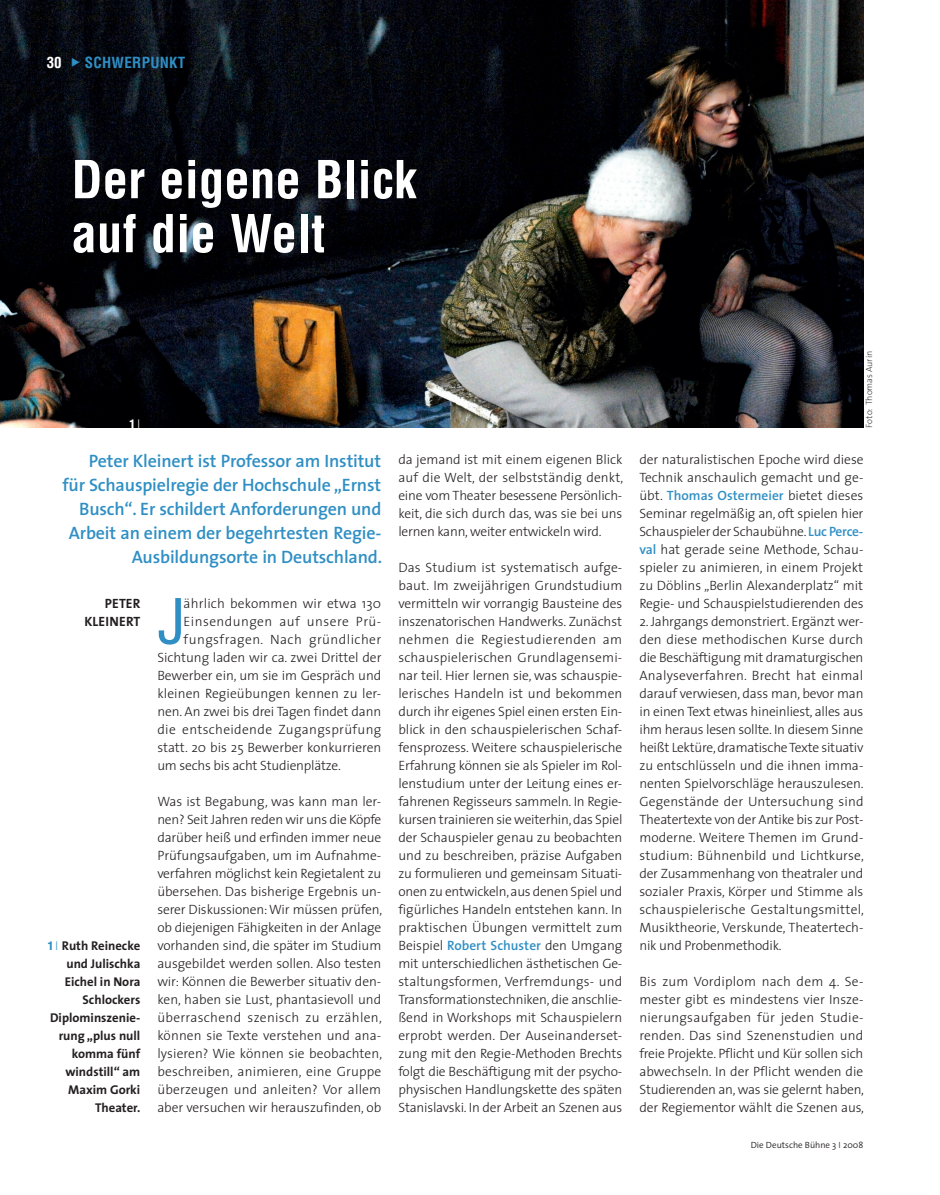
<style>
.page{position:relative;width:940px;height:1195px;background:#fff}
.page>*{position:absolute;margin:0;border:0;box-sizing:border-box;transform-origin:0 0}
.t1{font:condensed 63.9px "Helvetica Neue LT Std";color:#2f8fc4}
.t2{font:700 condensed 51px/54px "Helvetica LT Std";color:#fff}
.t3{font:600 18px/24px "The Sans";letter-spacing:-.01em;color:#2f8fc4;text-align:right}
.t4{font:700 condensed 15px "Helvetica LT Std";letter-spacing:.02em;color:#2f8fc4}
.t5{font:300 13.5px/18px "The Sans";letter-spacing:-.005em;color:#231f20;text-align:justify}
.t6{font:300 13.5px "The Sans";letter-spacing:.035em;color:#231f20}
.t7{font:300 13.5px "The Sans";letter-spacing:.025em;color:#231f20}
.t8{font:700 13.5px/18px "The Sans";letter-spacing:.01em;color:#231f20;text-align:right}
.t9{font:700 12.75px/18px "The Sans";color:#231f20;text-align:right}
.t10{font:900 condensed 11.7px "Helvetica";color:#fff}
.t11{font:300 9px "The Sans";color:#231f20}
.t12{font:200 9px "The Sans";color:#231f20}
.s1{color:#fff}
.s2{font-family:"The Sans";font-weight:200;font-stretch:normal;font-size:12.75px}
.s3{font-family:"Helvetica";font-weight:900;font-stretch:condensed;font-size:11.7px;color:#2f8fc4}
.s4{font-weight:200;color:#2f8fc4}
.s5{font-weight:600;color:#2f8fc4}
.s6{font-style:inherit}
</style>
<div class="page">
<img style="left:0;top:0;width:863px;height:428px">
<p class="t4" style="left:47px;top:53px;width:140px"><span class="s1">30</span> ◆ SCHWERPUNKT</p>
<h2 class="t2" style="left:71px;top:152px;width:347px">Der eigene Blick auf die Welt</h2>
<p class="t10" style="left:130px;top:416px;width:12px">1 <span class="s2">I</span></p>
<h3 class="t3" style="left:62px;top:448px;width:321px">Peter Kleinert ist Professor am Institut<br>für Schauspielregie der Hochschule „Ernst Busch“. Er schildert Anforderungen und Arbeit an einem der begehrtesten Regie-Ausbildungsorte in Deutschland.</h3>
<p class="t8" style="left:84px;top:594px;width:57px">PETER<br>KLEINERT</p>
<p class="t9" style="left:48px;top:936px;width:94px"><span class="s3">1</span> <span class="s4">I</span> Ruth Reinecke und Julischka<br>Eichel in Nora<br>Schlockers<br>Diplominszenie&shy;rung „plus null komma fünf windstill“ am<br>Maxim Gorki<br>Theater.</p>
<h1 class="t1" style="left:157px;top:584px;width:29px">J</h1>
<p class="t5" style="left:184px;top:594px;width:199px">ährlich bekommen wir etwa 130</p>
<p class="t6" style="left:184px;top:610px;width:199px">Einsendungen auf unsere Prü-</p>
<p class="t6" style="left:184px;top:628px;width:199px">fungsfragen. Nach gründlicher</p>
<p class="t5" style="left:157px;top:648px;width:226px">Sichtung laden wir ca. zwei Drittel der</p>
<p class="t5" style="left:157px;top:666px;width:225px">Bewerber ein, um sie im Gespräch und</p>
<p class="t5" style="left:157px;top:684px;width:225px">kleinen Regieübungen kennen zu ler-</p>
<p class="t5" style="left:157px;top:702px;width:225px">nen. An zwei bis drei Tagen findet dann</p>
<p class="t7" style="left:157px;top:718px;width:226px">die entscheidende Zugangsprüfung</p>
<p class="t5" style="left:157px;top:738px;width:225px">statt. 20 bis 25 Bewerber konkurrieren</p>
<p class="t5" style="left:157px;top:756px;width:185px">um sechs bis acht Studienplätze.</p>
<p class="t5" style="left:157px;top:792px;width:226px">Was ist Begabung, was kann man ler&shy;nen? Seit Jahren reden wir uns die Köpfe darüber heiß und erfinden immer neue Prüfungsaufgaben, um im Aufnahme&shy;verfahren möglichst kein Regietalent zu übersehen. Das bisherige Ergebnis un&shy;serer Diskussionen: Wir müssen prüfen, ob diejenigen Fähigkeiten in der Anlage vorhanden sind, die später im Studium ausgebildet werden sollen. Also testen wir: Können die Bewerber situativ den&shy;ken, haben sie Lust, phantasievoll und überraschend szenisch zu erzählen, können sie Texte verstehen und ana&shy;lysieren? Wie können sie beobachten, beschreiben, animieren, eine Gruppe überzeugen und anleiten? Vor allem aber versuchen wir herauszufinden, ob</p>
<p class="t5" style="left:398px;top:450px;width:226px">da jemand ist mit einem eigenen Blick auf die Welt, der selbstständig denkt, eine vom Theater besessene Persönlich&shy;keit, die sich durch das, was sie bei uns lernen kann, weiter entwickeln wird.</p>
<p class="t5" style="left:398px;top:558px;width:226px">Das Studium ist systematisch aufge&shy;baut. Im zweijährigen Grundstudium vermitteln wir vorrangig Bausteine des inszenatorischen Handwerks. Zunächst nehmen die Regiestudierenden am schauspielerischen Grundlagensemi&shy;nar teil. Hier lernen sie, was schauspie&shy;lerisches Handeln ist und bekommen durch ihr eigenes Spiel einen ersten Ein&shy;blick in den schauspielerischen Schaf&shy;fensprozess. Weitere schauspielerische Erfahrung können sie als Spieler im Rol&shy;lenstudium unter der Leitung eines er&shy;fahrenen Regisseurs sammeln. In Regie&shy;kursen trainieren sie weiterhin, das Spiel der Schauspieler genau zu beobachten und zu beschreiben, präzise Aufgaben zu formulieren und gemeinsam Situati&shy;onen zu entwickeln, aus denen Spiel und figürliches Handeln entstehen kann. In praktischen Übungen vermittelt zum Beispiel <span class="s5">Robert Schuster</span> den Umgang mit unterschiedlichen ästhetischen Ge&shy;staltungsformen, Verfremdungs- und Transformationstechniken, die anschlie&shy;ßend in Workshops mit Schauspielern erprobt werden. Der Auseinanderset&shy;zung mit den Regie-Methoden Brechts folgt die Beschäftigung mit der psycho&shy;physischen Handlungskette des späten Stanislavski. In der Arbeit an Szenen aus</p>
<p class="t12" style="left:861px;top:427px;width:78px;rotate:-90deg">Foto: Thomas Aurin</p>
<p class="t5" style="left:639px;top:450px;width:226px">der naturalistischen Epoche wird diese Technik anschaulich gemacht und ge&shy;übt. <span class="s5">Thomas Ostermeier</span> bietet dieses Seminar regelmäßig an, oft spielen hier Schauspieler der Schaubühne. <span class="s5">Luc Perce&shy;val</span> hat gerade seine Methode, Schau&shy;spieler zu animieren, in einem Projekt zu Döblins „Berlin Alexanderplatz“ mit Regie- und Schauspielstudierenden des</p>
<p class="t5" style="left:639px;top:612px;width:226px">2. Jahrgangs demonstriert. Ergänzt wer&shy;den diese methodischen Kurse durch die Beschäftigung mit dramaturgischen Analyseverfahren. Brecht hat einmal darauf verwiesen, dass man, bevor man in einen Text etwas hineinliest, alles aus ihm heraus lesen sollte. In diesem Sinne heißt Lektüre, dramatische Texte situativ zu entschlüsseln und die ihnen imma&shy;nenten Spielvorschläge herauszulesen.<br>Gegenstände der Untersuchung sind Theatertexte von der Antike bis zur Post&shy;moderne. Weitere Themen im Grund&shy;studium: Bühnenbild und Lichtkurse, der Zusammenhang von theatraler und sozialer Praxis, Körper und Stimme als schauspielerische Gestaltungsmittel, Musiktheorie, Verskunde, Theatertech&shy;nik und Probenmethodik.</p>
<p class="t5" style="left:639px;top:972px;width:226px">Bis zum Vordiplom nach dem 4. Se&shy;mester gibt es mindestens vier Insze&shy;nierungsaufgaben für jeden Studie&shy;renden. Das sind Szenenstudien und freie Projekte. Pflicht und Kür sollen sich abwechseln. In der Pflicht wenden die Studierenden an, was sie gelernt haben, der Regiementor wählt die Szenen aus,</p>
<p class="t11" style="left:751px;top:1137px;width:114px">Die Deutsche Bühne 3 <span class="s6">I</span> 2008</p>
</div>
